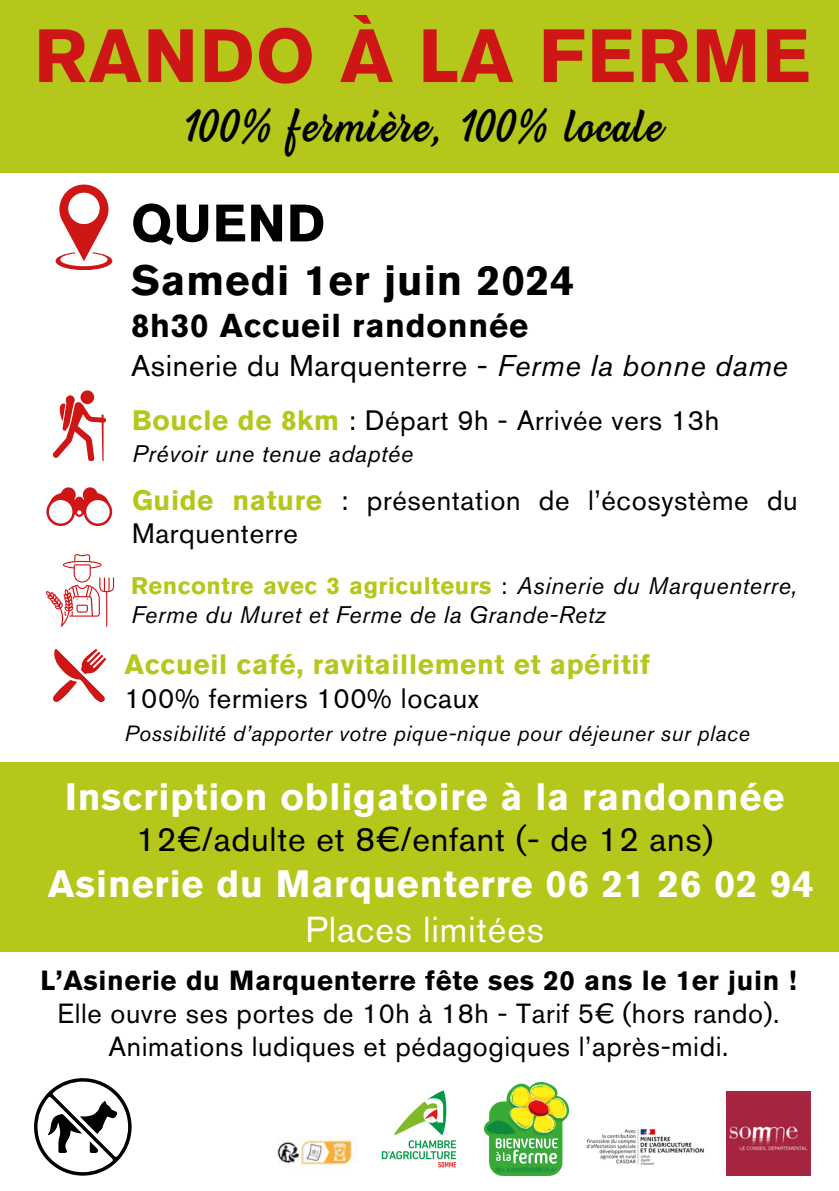
<style>
.page{position:relative;width:839px;height:1191px;background:#fff}
.page>*{position:absolute;margin:0;border:0;box-sizing:border-box;transform-origin:0 0}
.t1{font:700 74.6px "Akzidenz Grotesk Std";letter-spacing:.025em;color:#cf1617}
.t2{font:700 52.2px "Akzidenz Grotesk Std";letter-spacing:.025em;color:#000}
.t3{font:43.6px "Beach Bar";letter-spacing:.025em;color:#000}
.t4{font:700 42.2px "Akzidenz Grotesk Std";letter-spacing:.025em;color:#000}
.t5{font:700 37.8px "Akzidenz Grotesk Std";letter-spacing:.025em;color:#fff}
.t6{font:35.8px "Akzidenz Grotesk Std";letter-spacing:.025em;color:#fff}
.t7{font:33.8px "Akzidenz Grotesk Std";letter-spacing:.025em;color:#000}
.t8{font:700 32.8px "Akzidenz Grotesk Std";letter-spacing:.025em;color:#000}
.t9{font:29.8px "Akzidenz Grotesk Std";letter-spacing:.025em;color:#000}
.t10{font:27.8px/33px "Akzidenz Grotesk Std";letter-spacing:.025em;color:#000}
.t11{font:700 27.8px/34px "Akzidenz Grotesk Std";letter-spacing:.025em;color:#b4c71a}
.t12{font:27.4px/33px "Akzidenz Grotesk Std";letter-spacing:.025em;color:#000;text-align:center}
.t13{font:italic 23.8px/28.4px "Akzidenz Grotesk Std";letter-spacing:.025em;color:#000}
.t14{font:italic 21.8px "Akzidenz Grotesk Std";letter-spacing:.025em;color:#000}
.s1{font-style:italic}
.s2{font-weight:700;color:#b4c71a}
.s3{font-weight:700;font-style:normal;color:#b4c71a}
.s4{font-style:normal}
.s5{font-weight:400;color:#000}
.s6{font-weight:700}
</style>
<div class="page">
<div style="left:0;top:762px;width:838px;height:190px;background:#b4c71a"></div>
<svg style="left:55px;top:185px;width:58px;height:85px"></svg>
<div style="left:66px;top:395px;width:9px;height:10px;background:#cf1617;border-radius:50%"></div>
<div style="left:80px;top:390px;width:14px;height:14px;background:#cf1617;border-radius:50%"></div>
<svg style="left:52px;top:402px;width:54px;height:59px"></svg>
<svg style="left:46px;top:487px;width:67px;height:39px"></svg>
<svg style="left:53px;top:649px;width:53px;height:53px"></svg>
<div style="left:0;top:0;width:838px;height:173px;background:#b4c71a"></div>
<img style="left:381px;top:1090px;width:76px;height:78px">
<img style="left:586px;top:1128px;width:118px;height:37px">
<img style="left:484px;top:1082px;width:84px;height:93px">
<img style="left:726px;top:1092px;width:84px;height:84px">
<img style="left:277px;top:1137px;width:79px;height:28px">
<svg style="left:34px;top:1078px;width:98px;height:98px"></svg>
<svg style="left:46px;top:554px;width:68px;height:73px"></svg>
<h3 class="t1" style="left:34px;top:13px;width:777px">RANDO À LA FERME</h3>
<h3 class="t3" style="left:183px;top:93px;width:480px">100% fermière, 100% locale</h3>
<h3 class="t2" style="left:131px;top:193px;width:195px">QUEND</h3>
<h3 class="t4" style="left:131px;top:256px;width:445px">Samedi 1er juin 2024</h3>
<h3 class="t8" style="left:131px;top:307px;width:398px">8h30 Accueil randonnée</h3>
<h3 class="t9" style="left:131px;top:348px;width:658px">Asinerie du Marquenterre - <span class="s1">Ferme la bonne dame</span></h3>
<p class="t10" style="left:132px;top:404px;width:588px"><span class="s2">Boucle de 8km</span> : Départ 9h - Arrivée vers 13h</p>
<p class="t13" style="left:132px;top:439px;width:282px">Prévoir une tenue adaptée</p>
<h2 class="t10" style="left:132px;top:484px;width:667px"><span class="s2">Guide nature</span> : présentation de l’écosystème du<br>Marquenterre</h2>
<h3 class="t13" style="left:131px;top:571px;width:667px"><span class="s3">Rencontre avec 3 agriculteurs</span> <span class="s4">:</span> Asinerie du Marquenterre,<br>Ferme du Muret et Ferme de la Grande-Retz</h3>
<h3 class="t11" style="left:124px;top:648px;width:527px">Accueil café, ravitaillement et apéritif<br><span class="s5">100% fermiers 100% locaux</span></h3>
<h3 class="t14" style="left:124px;top:720px;width:626px">Possibilité d’apporter votre pique-nique pour déjeuner sur place</h3>
<h4 class="t5" style="left:65px;top:775px;width:720px">Inscription obligatoire à la randonnée</h4>
<h4 class="t7" style="left:136px;top:819px;width:578px">12€/adulte et 8€/enfant (- de 12 ans)</h4>
<h4 class="t5" style="left:48px;top:862px;width:767px">Asinerie du Marquenterre 06 21 26 02 94</h4>
<h4 class="t6" style="left:305px;top:908px;width:240px">Places limitées</h4>
<h4 class="t12" style="left:40px;top:964px;width:757px"><span class="s6">L’Asinerie du Marquenterre fête ses 20 ans le 1er juin !<br></span>Elle ouvre ses portes de 10h à 18h - Tarif 5€ (hors rando).<br>Animations ludiques et pédagogiques l’après-midi.</h4>
</div>
